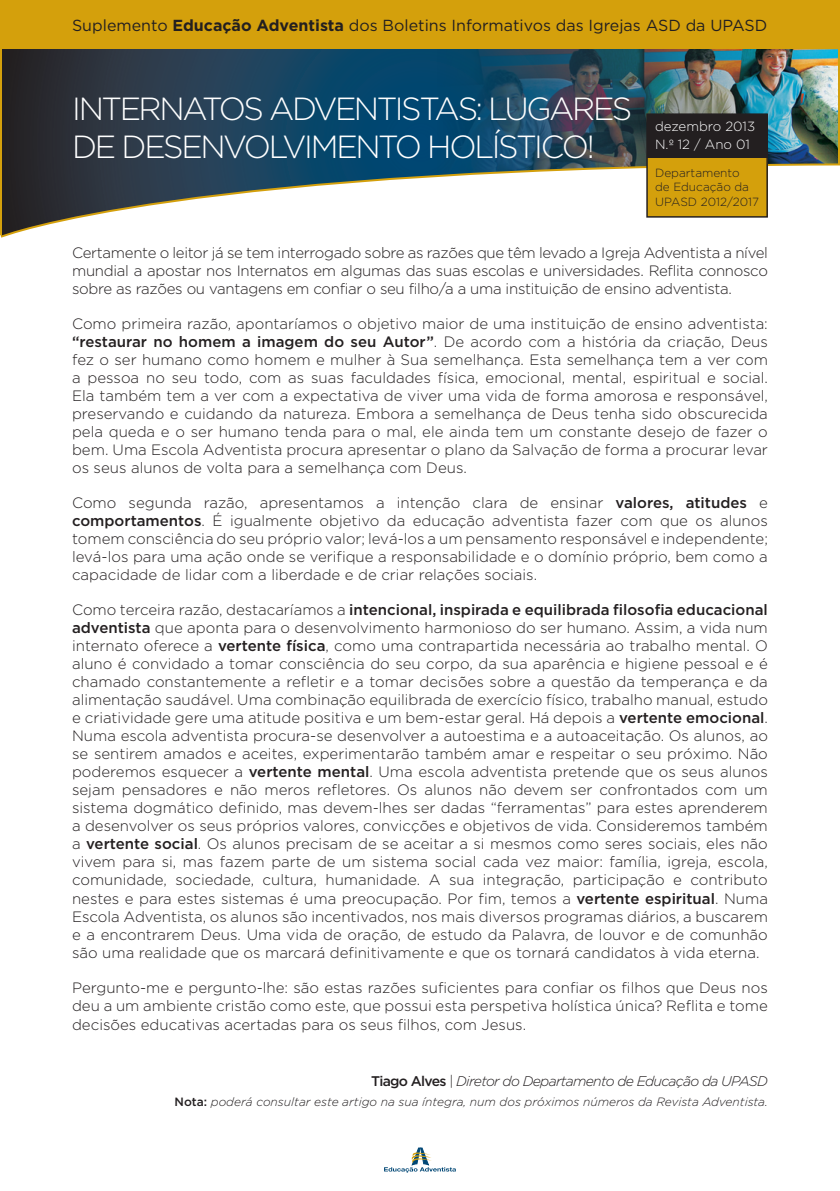
<style>
.page{position:relative;width:840px;height:1191px;background:#fff}
.page>*{position:absolute;margin:0;border:0;box-sizing:border-box;transform-origin:0 0}
.t1{font:300 32px "Gotham";letter-spacing:-.08em;color:#fff}
.t2{font:16px "Gotham";color:#231f20}
.t3{font:300 15px/18px "Gotham";color:#231f20;text-align:justify}
.t4{font:italic 300 14px "Gotham";letter-spacing:-.05em;color:#231f20}
.t5{font:300 13.4px/17.8px "Gotham";color:#fff}
.t6{font:italic 300 12px "Gotham";color:#231f20}
.t7{font:300 11.8px/14.2px "Gotham";color:#231f20}
.s1{font-weight:700}
.s2{font-weight:500}
.s3{font-weight:500;font-style:normal}
.s4{font-style:normal}
</style>
<div class="page">
<img style="left:0;top:49px;width:839px;height:189px">
<svg style="left:384px;top:1147px;width:71px;height:25px"></svg>
<div style="left:0;top:0;width:839px;height:49px;background:#d4a00c"></div>
<div style="left:646px;top:114px;width:120px;height:103px;background:#d4a00c"></div>
<div style="left:646px;top:114px;width:120px;height:43px;background:#231f20"></div>
<div style="left:646px;top:113px;width:121px;height:105px;border:1px solid #231f20"></div>
<p class="t2" style="left:72px;top:16px;width:696px">Suplemento <span class="s1">Educação Adventista</span> dos Boletins Informativos das Igrejas ASD da UPASD</p>
<h1 class="t1" style="left:202px;top:91px;width:368px">tos Adventistas: lu gares</h1>
<h1 class="t1" style="left:72px;top:129px;width:70px">de desen</h1>
<h1 class="t1" style="left:223px;top:129px;width:373px">volvi mento holístico!</h1>
<p class="t5" style="left:654px;top:117px;width:102px">dezembro 2013<br>N.º 12 / Ano 01</p>
<p class="t7" style="left:654px;top:166px;width:105px">Departamento<br>de Educação da<br>UPASD 2012/2017</p>
<h1 class="t1" style="left:72px;top:91px;width:70px">Interna</h1>
<p class="t3" style="left:72px;top:244px;width:697px">Certamente o leitor já se tem interrogado sobre as razões que têm levado a Igreja Adventista a nível mundial a apostar nos Internatos em algumas das suas escolas e universidades. Reflita connosco sobre as razões ou vantagens em confiar o seu filho/a a uma instituição de ensino adventista.</p>
<p class="t3" style="left:72px;top:315px;width:697px">Como primeira razão, apontaríamos o objetivo maior de uma instituição de ensino adventista: <span class="s2">“restaurar no homem a imagem do seu Autor”</span>. De acordo com a história da criação, Deus fez o ser humano como homem e mulher à Sua semelhança. Esta semelhança tem a ver com a pessoa no seu todo, com as suas faculdades física, emocional, mental, espiritual e social.<br>Ela também tem a ver com a expectativa de viver uma vida de forma amorosa e responsável, preservando e cuidando da natureza. Embora a semelhança de Deus tenha sido obscurecida pela queda e o ser humano tenda para o mal, ele ainda tem um constante desejo de fazer o bem. Uma Escola Adventista procura apresentar o plano da Salvação de forma a procurar levar os seus alunos de volta para a semelhança com Deus.</p>
<p class="t3" style="left:72px;top:494px;width:697px">Como segunda razão, apresentamos a intenção clara de ensinar <span class="s2">valores, atitudes</span> e <span class="s2">comportamentos</span>. É igualmente objetivo da educação adventista fazer com que os alunos tomem consciência do seu próprio valor; levá-los a um pensamento responsável e independente; levá-los para uma ação onde se verifique a responsabilidade e o domínio próprio, bem como a capacidade de lidar com a liberdade e de criar relações sociais.</p>
<p class="t3" style="left:72px;top:601px;width:697px">Como terceira razão, destacaríamos a <span class="s2">intencional, inspirada e equilibrada filosofia educacional adventista</span> que aponta para o desenvolvimento harmonioso do ser humano. Assim, a vida num internato oferece a <span class="s2">vertente física</span>, como uma contrapartida necessária ao trabalho mental. O aluno é convidado a tomar consciência do seu corpo, da sua aparência e higiene pessoal e é chamado constantemente a refletir e a tomar decisões sobre a questão da temperança e da alimentação saudável. Uma combinação equilibrada de exercício físico, trabalho manual, estudo e criatividade gere uma atitude positiva e um bem-estar geral. Há depois a <span class="s2">vertente emocional</span>.<br>Numa escola adventista procura-se desenvolver a autoestima e a autoaceitação. Os alunos, ao se sentirem amados e aceites, experimentarão também amar e respeitar o seu próximo. Não poderemos esquecer a <span class="s2">vertente mental</span>. Uma escola adventista pretende que os seus alunos sejam pensadores e não meros refletores. Os alunos não devem ser confrontados com um sistema dogmático definido, mas devem-lhes ser dadas “ferramentas” para estes aprenderem a desenvolver os seus próprios valores, convicções e objetivos de vida. Consideremos também a <span class="s2">vertente social</span>. Os alunos precisam de se aceitar a si mesmos como seres sociais, eles não vivem para si, mas fazem parte de um sistema social cada vez maior: família, igreja, escola, comunidade, sociedade, cultura, humanidade. A sua integração, participação e contributo nestes e para estes sistemas é uma preocupação. Por fim, temos a <span class="s2">vertente espiritual</span>. Numa Escola Adventista, os alunos são incentivados, nos mais diversos programas diários, a buscarem e a encontrarem Deus. Uma vida de oração, de estudo da Palavra, de louvor e de comunhão são uma realidade que os marcará definitivamente e que os tornará candidatos à vida eterna.</p>
<p class="t3" style="left:72px;top:977px;width:697px;line-height:18.6px">Pergunto-me e pergunto-lhe: são estas razões suficientes para confiar os filhos que Deus nos deu a um ambiente cristão como este, que possui esta perspetiva holística única? Reflita e tome decisões educativas acertadas para os seus filhos, com Jesus.</p>
<p class="t4" style="left:371px;top:1073px;width:398px"><span class="s3">Tiago Alves</span> <span class="s4">|</span> Diretor do Departamento de Educação da UPASD</p>
<p class="t6" style="left:174px;top:1095px;width:594px"><span class="s3">Nota:</span> poderá consultar este artigo na sua íntegra, num dos próximos números da Revista Adventista.</p>
</div>
